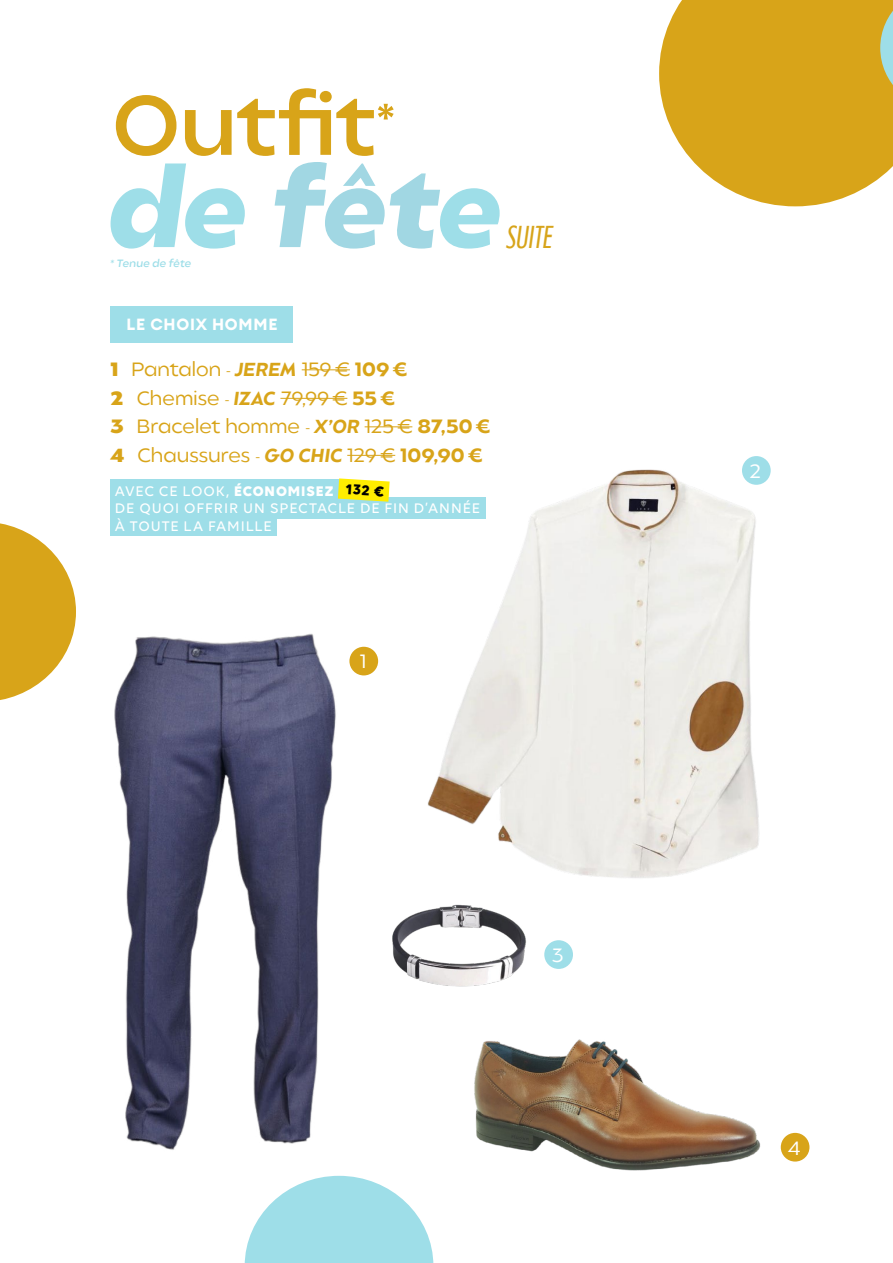
<style>
.page{position:relative;width:893px;height:1263px;background:#fff}
.page>*{position:absolute;margin:0;border:0;box-sizing:border-box;transform-origin:0 0}
.t1{font:italic condensed 31.5px "Balgin";letter-spacing:-.01em;color:#d7a41a}
.t2{font:300 19.2px/28.5px "Balgin";color:#d8a419}
.t3{font:300 19.2px "Balgin";color:#fff}
.t4{font:700 16.05px "Euclid Circular A";letter-spacing:.05em;color:#fff}
.t5{font:700 15.3px "Volte";color:#000}
.t6{font:500 15px/17.2px "Volte";letter-spacing:.06em;color:#fff}
.t7{font:italic 10.5px "Balgin";letter-spacing:.015em;color:#9edee8}
.s1{font-family:"Balgin Display";font-weight:600}
.s2{font-weight:600;font-style:italic;font-size:18.75px}
.s3{font-weight:600}
.s4{font-weight:700}
</style>
<div class="page">
<svg style="left:659px;top:0;width:234px;height:206px;background:#dcae34"></svg>
<svg style="left:880px;top:0;width:13px;height:111px"></svg>
<svg style="left:245px;top:1176px;width:188px;height:87px"></svg>
<svg style="left:0;top:523px;width:76px;height:177px"></svg>
<img style="left:392px;top:904px;width:134px;height:83px">
<img style="left:474px;top:1039px;width:287px;height:132px">
<img style="left:401px;top:456px;width:370px;height:422px">
<img style="left:114px;top:633px;width:244px;height:517px">
<hr style="left:302px;top:369px;width:48px;height:1px;background:#d8a419">
<hr style="left:280px;top:398px;width:67px;height:1px;background:#d8a419">
<hr style="left:365px;top:426px;width:47px;height:1px;background:#d8a419">
<hr style="left:347px;top:455px;width:48px;height:1px;background:#d8a419">
<div style="left:111px;top:480px;width:228px;height:21px;background:#9edee8"></div>
<div style="left:111px;top:497px;width:375px;height:21px;background:#9edee8"></div>
<div style="left:111px;top:514px;width:166px;height:22px;background:#9edee8"></div>
<svg style="left:338px;top:478px;width:52px;height:24px"></svg>
<div style="left:111px;top:306px;width:182px;height:36px;background:#9edee8"></div>
<div style="left:349px;top:647px;width:29px;height:28px;background:#d8a419;border-radius:50%"></div>
<div style="left:544px;top:940px;width:29px;height:29px;background:#9edee8;border-radius:50%"></div>
<div style="left:781px;top:1133px;width:28px;height:28px;background:#d8a419;border-radius:50%"></div>
<div style="left:742px;top:456px;width:29px;height:29px;background:#9edee8;border-radius:50%"></div>
<svg style="left:116px;top:95px;width:60px;height:61px"></svg>
<svg style="left:185px;top:88px;width:209px;height:68px"></svg>
<svg style="left:111px;top:163px;width:134px;height:86px"></svg>
<svg style="left:275px;top:162px;width:225px;height:87px"></svg>
<p class="t7" style="left:111px;top:256px;width:83px">* Tenue de fête</p>
<h1 class="t1" style="left:508px;top:216px;width:48px">SUITE</h1>
<p class="t4" style="left:126px;top:314px;width:153px">LE CHOIX HOMME</p>
<p class="t2" style="left:111px;top:355px;width:381px"><span class="s1">1</span> Pantalon - <span class="s2">JEREM</span> 159 € <span class="s3">109 €<br></span><span class="s1">2</span> Chemise - <span class="s2">IZAC</span> 79,99 € <span class="s3">55 €<br></span><span class="s1">3</span> Bracelet homme - <span class="s2">X’OR</span> 125 € <span class="s3">87,50 €<br></span><span class="s1">4</span> Chaussures - <span class="s2">GO CHIC</span> 129 € <span class="s3">109,90 €</span></p>
<p class="t6" style="left:115px;top:482px;width:367px">AVEC CE LOOK, <span class="s4">ÉCONOMISEZ<br></span>DE QUOI OFFRIR UN SPECTACLE DE FIN D’ANNÉE<br>À TOUTE LA FAMILLE</p>
<p class="t5" style="left:346px;top:480px;width:40px;rotate:3deg">132 €</p>
<p class="t3" style="left:360px;top:649px;width:8px">1</p>
<p class="t3" style="left:552px;top:943px;width:13px">3</p>
<p class="t3" style="left:749px;top:458px;width:13px">2</p>
<p class="t3" style="left:788px;top:1135px;width:14px">4</p>
</div>
